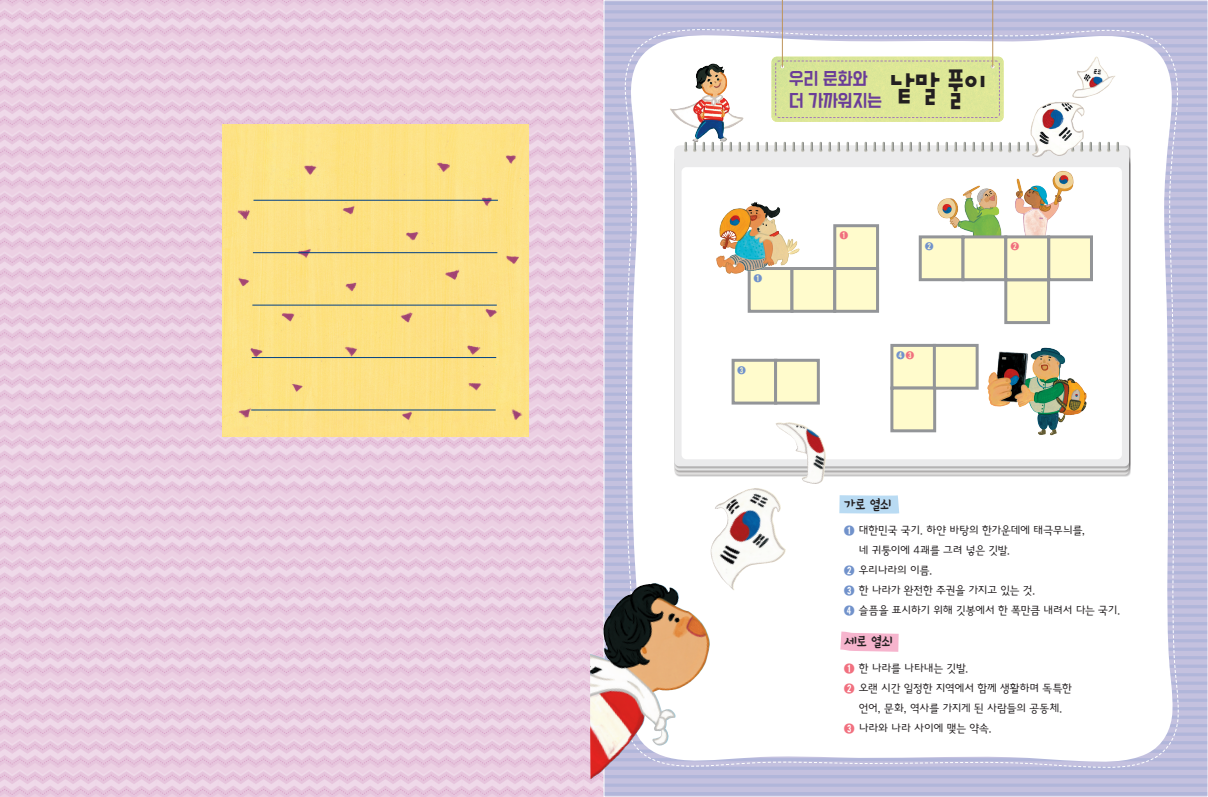
<style>
.page{position:relative;width:1208px;height:797px;background:#fff}
.page>*{position:absolute;margin:0;border:0;box-sizing:border-box;transform-origin:0 0}
.t1{font:45.8px "HA TTM";color:#231f20}
.t2{font:15.8px "BM Do Hyeon OTF";letter-spacing:-.025em;color:#6a3d98}
.t3{font:15px "Korean GJIY R";letter-spacing:-.07em;color:#231f20}
.동그라미숫자{font:11.5px/20px "YDVYGO22";letter-spacing:-.06em;color:#231f20}
.t4{font:9.2px "YDVYGO22";color:#7192cb}
.t5{font:9.2px "YDVYGO22";color:#f1707f}
.s1{color:#f1707f}
.s2{color:#7192cb}
</style>
<div class="page">
<img style="left:0;top:0;width:604px;height:797px">
<div style="left:604px;top:0;width:604px;height:797px;background:linear-gradient(to right,#bcbcdd,#bcbcdd)"></div>
<img style="left:223px;top:125px;width:306px;height:312px">
<hr style="left:253px;top:200px;width:245px;height:1px;background:#014086">
<hr style="left:253px;top:252px;width:244px;height:1px;background:#014086">
<hr style="left:252px;top:305px;width:245px;height:1px;background:#014086">
<hr style="left:252px;top:357px;width:244px;height:1px;background:#014086">
<hr style="left:251px;top:410px;width:244px;height:1px;background:#014086">
<img style="left:590px;top:583px;width:120px;height:196px">
<hr style="left:782px;top:0;width:1px;height:67px;background:#be945b">
<svg style="left:623px;top:29px;width:556px;height:741px"></svg>
<hr style="left:992px;top:0;width:1px;height:67px;background:#be945b">
<div style="left:918px;top:235px;width:46px;height:46px;background:#fffbcc;border:3px solid #939598"></div>
<div style="left:961px;top:235px;width:46px;height:46px;background:#fffbcc;border:3px solid #939598"></div>
<div style="left:1004px;top:278px;width:46px;height:46px;background:#fffbcc;border:3px solid #939598"></div>
<div style="left:1047px;top:235px;width:46px;height:46px;background:#fffbcc;border:3px solid #939598"></div>
<div style="left:1004px;top:235px;width:46px;height:46px;background:#fffbcc;border:3px solid #939598"></div>
<img style="left:712px;top:199px;width:90px;height:77px">
<p class="t2" style="left:788px;top:71px;width:80px">우리 문화와</p>
<p class="t2" style="left:788px;top:92px;width:95px">더 가까워지는</p>
<p class="t1" style="left:887px;top:64px;width:100px">낱말 풀이</p>
<p class="t4" style="left:753px;top:273px;width:10px">➊</p>
<p class="t4" style="left:737px;top:364px;width:10px">➌</p>
<p class="t5" style="left:839px;top:230px;width:10px">➊</p>
<p class="t4" style="left:925px;top:241px;width:10px">➋</p>
<p class="t5" style="left:1011px;top:241px;width:10px">➋</p>
<p class="t4" style="left:896px;top:349px;width:19px">➍<span class="s1">➌</span></p>
<p class="t3" style="left:844px;top:496px;width:49px">가로 열쇠</p>
<p class="동그라미숫자" style="left:858px;top:520px;width:229px;text-indent:-14px"><span class="s2">➊</span> 대한민국 국기. 하얀 바탕의 한가운데에 태극무늬를, 네 귀퉁이에 4괘를 그려 넣은 깃발.</p>
<p class="동그라미숫자" style="left:844px;top:560px;width:90px"><span class="s2">➋</span> 우리나라의 이름.</p>
<p class="동그라미숫자" style="left:844px;top:580px;width:193px"><span class="s2">➌</span> 한 나라가 완전한 주권을 가지고 있는 것.</p>
<p class="동그라미숫자" style="left:844px;top:600px;width:278px"><span class="s2">➍</span> 슬픔을 표시하기 위해 깃봉에서 한 폭만큼 내려서 다는 국기.</p>
<p class="t3" style="left:844px;top:634px;width:50px">세로 열쇠</p>
<p class="동그라미숫자" style="left:844px;top:658px;width:126px"><span class="s1">➊</span> 한 나라를 나타내는 깃발.</p>
<p class="동그라미숫자" style="left:844px;top:678px;width:229px;text-align:center"><span class="s1">➋</span> 오랜 시간 일정한 지역에서 함께 생활하며 독특한 언어, 문화, 역사를 가지게 된 사람들의 공동체.</p>
<p class="동그라미숫자" style="left:844px;top:718px;width:149px"><span class="s1">➌</span> 나라와 나라 사이에 맺는 약속.</p>
</div>
